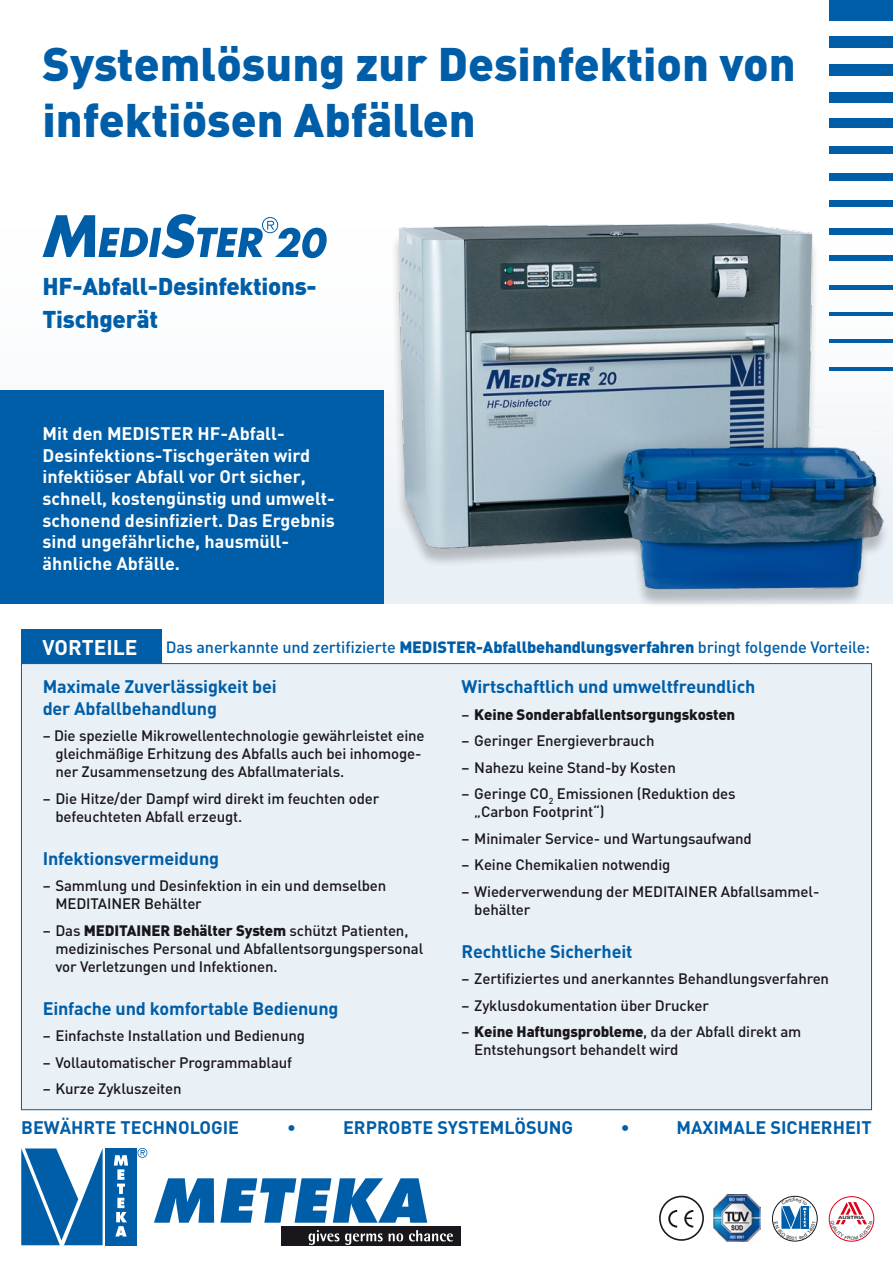
<style>
.page{position:relative;width:893px;height:1263px;background:#fff}
.page>*{position:absolute;margin:0;border:0;box-sizing:border-box;transform-origin:0 0}
.t1{font:900 46.5px/55.5px "DIN";color:#005ea8}
.t2{font:900 24px/33.3px "DIN";letter-spacing:-.01em;color:#005ea8}
.t3{font:700 21px "DIN";color:#fff}
.t4{font:700 18px/21.6px "DIN";letter-spacing:-.01em;color:#005ea8}
.t5{font:700 18px/21.6px "DIN";color:#fff}
.t6{font:500 16.2px "DIN";letter-spacing:-.01em;color:#005ea8}
.t7{font:500 15px/18px "DIN";letter-spacing:-.01em;color:#1a171c}
.t8{font:900 15px "DIN";letter-spacing:-.01em;color:#1a171c}
.t9{font:700 4.5px "Helvetica Neue";letter-spacing:.01em;color:#1a171c;scale:1.3 1}
.s1{font-weight:900}
.s2{font-weight:500}
</style>
<div class="page">
<div style="left:21px;top:629px;width:141px;height:35px;background:#005ea8"></div>
<div style="left:0;top:391px;width:384px;height:213px;background:#005ea8"></div>
<div style="left:829px;top:0;width:64px;height:21px;background:#005ea8"></div>
<div style="left:829px;top:36px;width:64px;height:11px;background:#005ea8"></div>
<div style="left:829px;top:64px;width:64px;height:11px;background:#005ea8"></div>
<div style="left:829px;top:92px;width:64px;height:10px;background:#005ea8"></div>
<div style="left:829px;top:118px;width:64px;height:10px;background:#005ea8"></div>
<div style="left:829px;top:147px;width:64px;height:7px;background:#005ea8"></div>
<div style="left:829px;top:173px;width:64px;height:8px;background:#005ea8"></div>
<div style="left:829px;top:201px;width:64px;height:6px;background:#005ea8"></div>
<div style="left:281px;top:1227px;width:180px;height:19px;background:#1a171c"></div>
<div style="left:106px;top:1148px;width:31px;height:97px;background:#005ea8"></div>
<svg style="left:114px;top:1155px;width:14px;height:81px"></svg>
<svg style="left:137px;top:1148px;width:10px;height:10px"></svg>
<svg style="left:154px;top:1178px;width:60px;height:45px"></svg>
<svg style="left:220px;top:1178px;width:207px;height:45px"></svg>
<svg style="left:309px;top:1230px;width:30px;height:15px"></svg>
<svg style="left:345px;top:1233px;width:38px;height:12px"></svg>
<svg style="left:389px;top:1233px;width:14px;height:8px"></svg>
<svg style="left:409px;top:1230px;width:44px;height:11px"></svg>
<svg style="left:21px;top:1148px;width:82px;height:97px"></svg>
<div style="left:21px;top:663px;width:851px;height:447px;background:#e9f0f6;border:1px solid #005ea8"></div>
<img style="left:383px;top:223px;width:510px;height:381px">
<img style="left:713px;top:1194px;width:48px;height:47px">
<svg style="left:43px;top:214px;width:284px;height:44px"></svg>
<svg style="left:659px;top:1195px;width:45px;height:46px"></svg>
<div style="left:772px;top:1196px;width:45px;height:45px;border:1px solid #1a171c;border-radius:50%"></div>
<div style="left:829px;top:1196px;width:45px;height:45px;border:1px solid #e2001a;border-radius:50%"></div>
<svg style="left:774px;top:1198px;width:42px;height:42px"></svg>
<svg style="left:830px;top:1202px;width:42px;height:38px"></svg>
<h1 class="t1" style="left:43px;top:34px;width:755px">Systemlösung zur Desinfektion von infektiösen Abfällen</h1>
<h2 class="t2" style="left:43px;top:268px;width:276px">HF-Abfall-Desinfektions-<br>Tischgerät</h2>
<p class="t5" style="left:43px;top:422px;width:294px;text-indent:155px">H F-Abfall-<br>Desinfektions-Tischgeräten wird infektiöser Abfall vor Ort sicher, schnell, kostengünstig und umwelt&shy;schonend desinfiziert. Das Ergebnis sind ungefährliche, hausmüll&shy;ähnliche Abfälle.</p>
<p class="t5" style="left:43px;top:422px;width:130px">Mit den MEDISTER</p>
<h3 class="t3" style="left:43px;top:634px;width:97px">Vorteile</h3>
<p class="t6" style="left:166px;top:637px;width:706px">Das anerkannte und zertifizierte <span class="s1">MEDISTER-Abfallbehandlungsverfahren</span> bringt folgende Vorteile:</p>
<p class="t4" style="left:43px;top:675px;width:236px">Maximale Zuverlässigkeit bei der Abfallbehandlung</p>
<p class="t7" style="left:55px;top:726px;width:371px;text-indent:-13px">– Die spezielle Mikrowellentechnologie gewährleistet eine gleichmäßige Erhitzung des Abfalls auch bei inhomoge&shy;ner Zusammensetzung des Abfallmaterials.</p>
<p class="t7" style="left:55px;top:789px;width:325px;text-indent:-13px">– Die Hitze/der Dampf wird direkt im feuchten oder befeuchteten Abfall erzeugt.</p>
<p class="t4" style="left:43px;top:847px;width:178px">I nfektionsvermeidung</p>
<p class="t7" style="left:55px;top:876px;width:332px;text-indent:-13px">– Sammlung und Desinfektion in ein und demselben<br>MEDITAINER Behälter</p>
<p class="t7" style="left:55px;top:921px;width:369px;text-indent:-13px">– Das <span class="s1">MEDITAINER Behälter System</span> schützt Patienten, medizinisches Personal und Abfallentsorgungspersonal vor Verletzungen und Infektionen.</p>
<p class="t4" style="left:43px;top:996px;width:297px">Einfache und komfortable Bedienung</p>
<p class="t7" style="left:43px;top:1026px;width:264px">– Einfachste Installation und Bedienung</p>
<p class="t7" style="left:43px;top:1053px;width:251px">– Vollautomatischer Programmablauf</p>
<p class="t7" style="left:43px;top:1079px;width:140px">– Kurze Zykluszeiten</p>
<p class="t4" style="left:462px;top:675px;width:295px">Wirtschaftlich und umweltfreundlich</p>
<p class="t8" style="left:462px;top:704px;width:275px"><span class="s2">–</span> Keine Sonderabfallentsorgungskosten</p>
<p class="t7" style="left:462px;top:731px;width:194px">– Geringer Energieverbrauch</p>
<p class="t7" style="left:462px;top:758px;width:216px">– Nahezu keine Stand-by Kosten</p>
<p class="t7" style="left:474px;top:784px;width:263px;text-indent:-13px">– Geringe CO<sub>2</sub> Emissionen (Reduktion des „Carbon Footprint“)</p>
<p class="t7" style="left:462px;top:829px;width:292px">– Minimaler Service- und Wartungsaufwand</p>
<p class="t7" style="left:462px;top:855px;width:210px">– Keine Chemikalien notwendig</p>
<p class="t7" style="left:474px;top:882px;width:345px;text-indent:-13px">– Wiederverwendung der MEDITAINER Abfallsammel&shy;behälter</p>
<p class="t4" style="left:462px;top:939px;width:172px">Rechtliche Sicherheit</p>
<p class="t7" style="left:462px;top:969px;width:369px">– Zertifiziertes und anerkanntes Behandlungsverfahren</p>
<p class="t7" style="left:462px;top:996px;width:249px">– Zyklusdokumentation über Drucker</p>
<p class="t7" style="left:474px;top:1022px;width:329px;text-indent:-13px">– <span class="s1">Keine Haftungsprobleme</span>, da der Abfall direkt am<br>Entstehungsort behandelt wird</p>
<p class="t4" style="left:21px;top:1116px;width:219px">Bewährte Technologie</p>
<p class="t4" style="left:287px;top:1116px;width:10px">•</p>
<p class="t4" style="left:343px;top:1116px;width:232px">Erprobte System lösung</p>
<p class="t4" style="left:621px;top:1116px;width:10px">•</p>
<p class="t4" style="left:676px;top:1116px;width:197px">Maximale Sicherheit</p>
<p class="t9" style="left:838px;top:1214px;width:21px">AUSTRIA</p>
</div>
